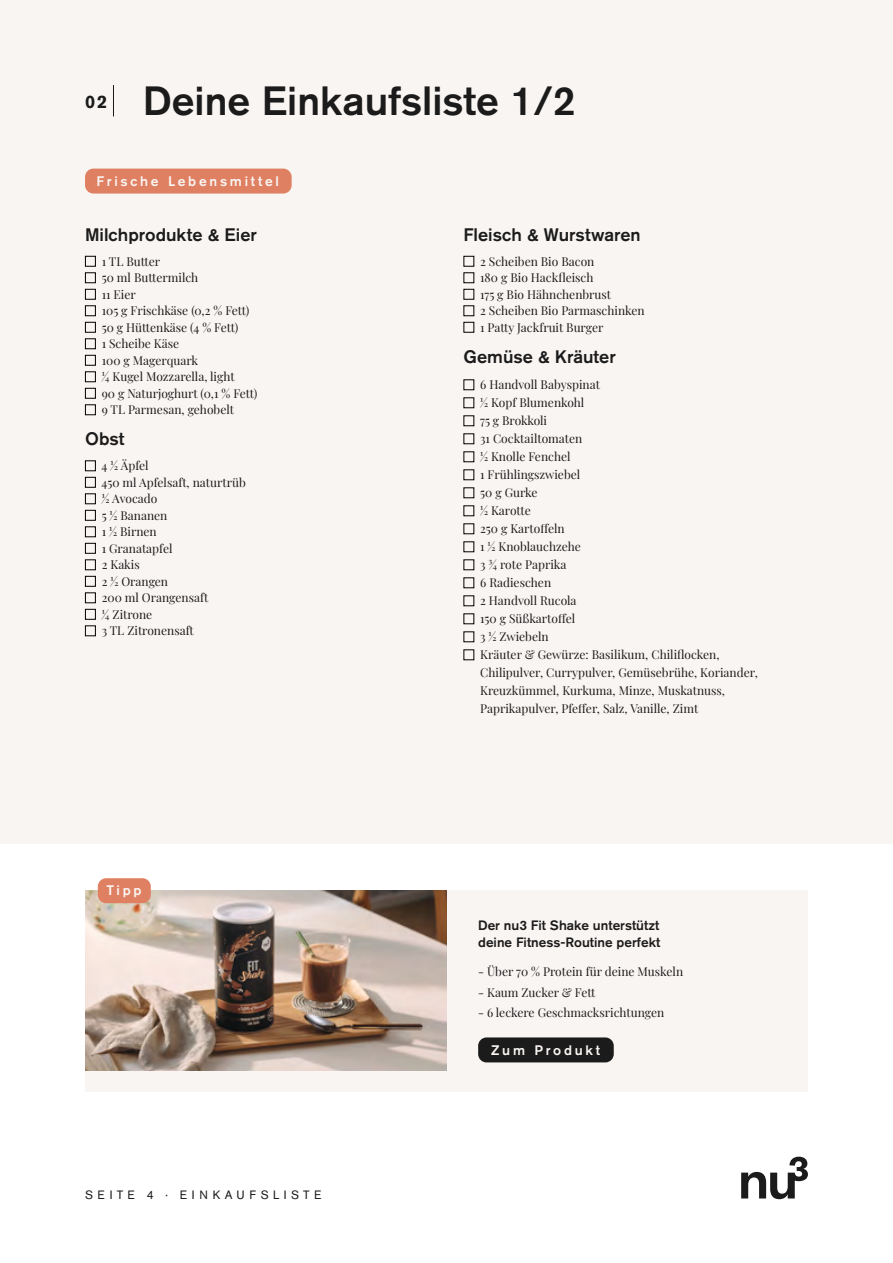
<style>
.page{position:relative;width:893px;height:1263px;background:#fff}
.page>*{position:absolute;margin:0;border:0;box-sizing:border-box;transform-origin:0 0}
.t1{font:500 40.5px "Akzidenz Grotesk BQ";color:#1b1b1b}
.t2{font:500 18px "Akzidenz Grotesk BQ";color:#1b1b1b}
.t3{font:700 18px "Akzidenz Grotesk BQ";color:#1b1b1b}
.t4{font:500 13.8px "Akzidenz Grotesk BQ";letter-spacing:.2em;color:#f9f5f3}
.t5{font:500 13.5px/16.5px "Akzidenz Grotesk BQ";color:#1b1b1b}
.t6{font:12px/16.5px "Playfair Display";color:#1b1b1b}
.t7{font:12px "Akzidenz Grotesk BQ";letter-spacing:.38em;color:#1b1b1b}
</style>
<div class="page">
<div style="left:0;top:0;width:893px;height:843px;background:#f9f5f3"></div>
<div style="left:85px;top:169px;width:207px;height:25px;background:#e08062;border-radius:8px"></div>
<div style="left:85px;top:256px;width:11px;height:11px;border:1px solid #000"></div>
<div style="left:85px;top:272px;width:11px;height:11px;border:1px solid #000"></div>
<div style="left:85px;top:289px;width:11px;height:11px;border:1px solid #000"></div>
<div style="left:85px;top:305px;width:11px;height:11px;border:1px solid #000"></div>
<div style="left:85px;top:322px;width:11px;height:11px;border:1px solid #000"></div>
<div style="left:85px;top:338px;width:11px;height:11px;border:1px solid #000"></div>
<div style="left:85px;top:355px;width:11px;height:11px;border:1px solid #000"></div>
<div style="left:85px;top:371px;width:11px;height:11px;border:1px solid #000"></div>
<div style="left:85px;top:388px;width:11px;height:11px;border:1px solid #000"></div>
<div style="left:85px;top:404px;width:11px;height:11px;border:1px solid #000"></div>
<div style="left:85px;top:460px;width:11px;height:11px;border:1px solid #000"></div>
<div style="left:85px;top:477px;width:11px;height:11px;border:1px solid #000"></div>
<div style="left:85px;top:493px;width:11px;height:11px;border:1px solid #000"></div>
<div style="left:85px;top:510px;width:11px;height:11px;border:1px solid #000"></div>
<div style="left:85px;top:526px;width:11px;height:11px;border:1px solid #000"></div>
<div style="left:85px;top:543px;width:11px;height:11px;border:1px solid #000"></div>
<div style="left:85px;top:559px;width:11px;height:11px;border:1px solid #000"></div>
<div style="left:85px;top:576px;width:11px;height:11px;border:1px solid #000"></div>
<div style="left:85px;top:592px;width:11px;height:11px;border:1px solid #000"></div>
<div style="left:85px;top:609px;width:11px;height:11px;border:1px solid #000"></div>
<div style="left:85px;top:625px;width:11px;height:11px;border:1px solid #000"></div>
<div style="left:463px;top:256px;width:11px;height:11px;border:1px solid #000"></div>
<div style="left:463px;top:289px;width:11px;height:11px;border:1px solid #000"></div>
<div style="left:463px;top:322px;width:11px;height:11px;border:1px solid #000"></div>
<hr style="left:113px;top:85px;width:1px;height:31px;background:#1b1b1b">
<div style="left:85px;top:891px;width:723px;height:201px;background:#f9f5f3"></div>
<img style="left:85px;top:891px;width:361px;height:179px">
<div style="left:98px;top:878px;width:53px;height:25px;background:#e08062;border-radius:8px"></div>
<div style="left:478px;top:1037px;width:136px;height:25px;background:#1b1b1b;border-radius:8px"></div>
<svg style="left:741px;top:1157px;width:67px;height:42px"></svg>
<h2 class="t3" style="left:85px;top:91px;width:24px">02</h2>
<h1 class="t1" style="left:143px;top:76px;width:434px">Deine Einkaufsliste 1/2</h1>
<p class="t4" style="left:97px;top:173px;width:184px">Frische Lebensmittel</p>
<h2 class="t2" style="left:85px;top:223px;width:173px">Milchprodukte &amp; Eier</h2>
<p class="t6" style="left:102px;top:252px;width:157px">1 TL Butter<br>50 ml Buttermilch<br>11 Eier<br>105 g Frischkäse (0,2 % Fett)<br>50 g Hüttenkäse (4 % Fett)<br>1 Scheibe Käse<br>100 g Magerquark<br>1/4 Kugel Mozzarella, light<br>90 g Naturjoghurt (0,1 % Fett)<br>9 TL Parmesan, gehobelt</p>
<h2 class="t2" style="left:85px;top:428px;width:41px">Obst</h2>
<p class="t6" style="left:101px;top:456px;width:146px">4 1/2 Äpfel<br>450 ml Apfelsaft, naturtrüb<br>1/2 Avocado<br>5 1/2 Bananen<br>1 1/2 Birnen<br>1 Granatapfel<br>2 Kakis<br>2 1/2 Orangen<br>200 ml Orangensaft<br>1/4 Zitrone<br>3 TL Zitronensaft</p>
<p class="t4" style="left:106px;top:881px;width:37px">Tipp</p>
<p class="t7" style="left:85px;top:1188px;width:238px">SEITE 4 · EINKAUFSLISTE</p>
<h2 class="t2" style="left:463px;top:223px;width:179px">Fleisch &amp; Wurstwaren</h2>
<p class="t6" style="left:480px;top:252px;width:166px">2 Scheiben Bio Bacon<br>180 g Bio Hackfleisch<br>175 g Bio Hähnchenbrust<br>2 Scheiben Bio Parmaschinken<br>1 Patty Jackfruit Burger</p>
<h2 class="t2" style="left:463px;top:345px;width:154px">Gemüse &amp; Kräuter</h2>
<p class="t6" style="left:480px;top:375px;width:279px;line-height:18px">6 Handvoll Babyspinat<br>1/2 Kopf Blumenkohl<br>75 g Brokkoli<br>31 Cocktailtomaten<br>1/2 Knolle Fenchel<br>1 Frühlingszwiebel<br>50 g Gurke<br>1/2 Karotte<br>250 g Kartoffeln<br>1 1/2 Knoblauchzehe<br>3 3/4 rote Paprika<br>6 Radieschen<br>2 Handvoll Rucola<br>150 g Süßkartoffel<br>3 1/2 Zwiebeln<br>Kräuter &amp; Gewürze: Basilikum, Chiliflocken,<br>Chilipulver, Currypulver, Gemüsebrühe, Koriander,<br>Kreuzkümmel, Kurkuma, Minze, Muskatnuss,<br>Paprikapulver, Pfeffer, Salz, Vanille, Zimt</p>
<p class="t5" style="left:478px;top:917px;width:184px">Der nu3 Fit Shake unterstützt deine Fitness-Routine perfekt</p>
<p class="t6" style="left:478px;top:962px;width:207px">- Über 70 % Protein für deine Muskeln</p>
<p class="t6" style="left:478px;top:983px;width:119px">- Kaum Zucker &amp; Fett</p>
<p class="t6" style="left:478px;top:1004px;width:188px">- 6 leckere Geschmacksrichtungen</p>
<p class="t4" style="left:491px;top:1042px;width:110px">Zum Produkt</p>
</div>
